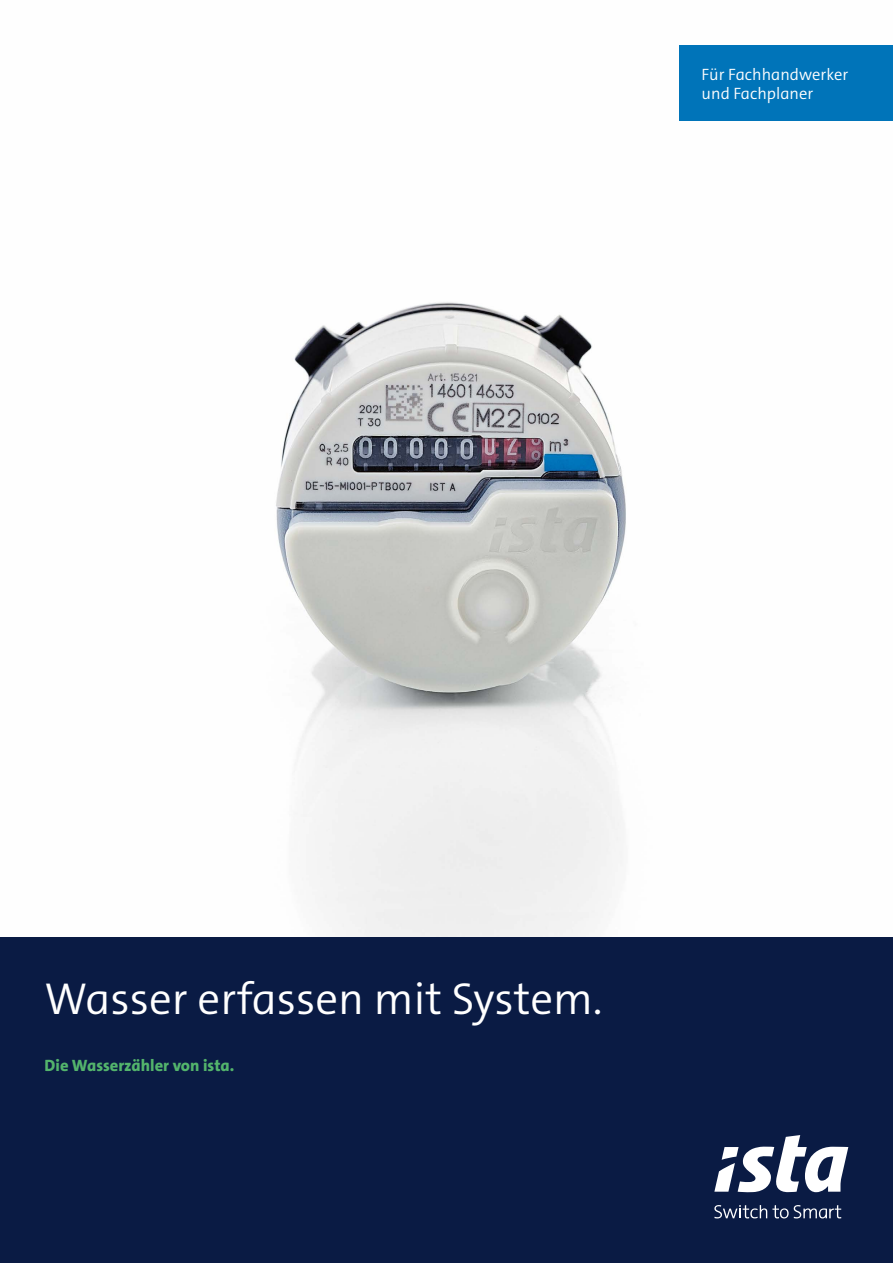
<style>
.page{position:relative;width:893px;height:1263px;background:#fff}
.page>*{position:absolute;margin:0;border:0;box-sizing:border-box;transform-origin:0 0}
.t1{font:45px "The Sansfor Ista Sm Lt";color:#fff}
.t2{font:16.5px/19px "The Sansfor Ista Sm Lt";color:#fff}
.t3{font:800 16.5px "The Sansfor Ista";color:#53b46c}
</style>
<div class="page">
<img style="left:276px;top:302px;width:350px;height:635px">
<div style="left:0;top:937px;width:893px;height:326px;background:#0a1b44"></div>
<svg style="left:714px;top:1205px;width:127px;height:13px"></svg>
<svg style="left:714px;top:1135px;width:134px;height:57px"></svg>
<div style="left:679px;top:45px;width:214px;height:76px;background:#0074b9"></div>
<p class="t2" style="left:702px;top:65px;width:148px">Für Fachhandwerker und Fachplaner</p>
<h1 class="t1" style="left:45px;top:970px;width:560px">Wasser erfassen mit System.</h1>
<p class="t3" style="left:45px;top:1055px;width:191px">Die Wasserzähler von ista.</p>
</div>
